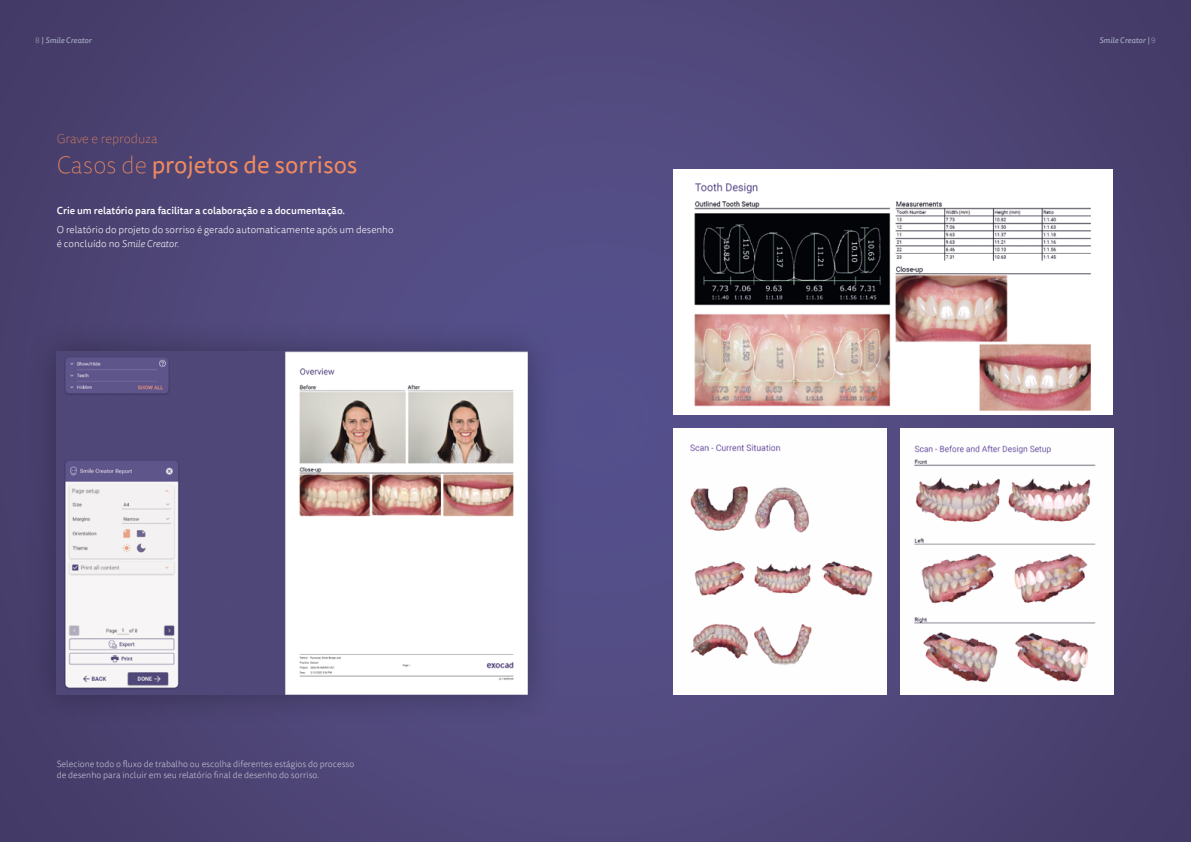
<style>
.page{position:relative;width:1191px;height:842px;background:#fff}
.page>*{position:absolute;margin:0;border:0;box-sizing:border-box;transform-origin:0 0}
.t1{font:24px "Tisa Sans Pro";color:#f08a5f}
.t2{font:100 13px "Tisa Sans Pro";letter-spacing:-.005em;color:#f08a5f}
.t3{font:300 10px/14px "Tisa Sans Pro";color:#fff}
.t4{font:500 10px "Tisa Sans Pro";color:#fff}
.t5{font:300 9px/11px "Tisa Sans Pro";color:#c5c6d5}
.t6{font:italic 500 8px "Tisa Sans Pro";color:#9ca0b9}
.s1{font-weight:300;font-style:normal}
.s2{font-weight:100}
.s3{font-style:italic}
</style>
<div class="page">
<img style="left:0;top:0;width:1191px;height:842px">
<div style="left:25px;top:320px;width:534px;height:406px;background:#000;opacity:.3"></div>
<img style="left:57px;top:351px;width:470px;height:343px">
<div style="left:673px;top:170px;width:440px;height:244px;background:#fff"></div>
<img style="left:694px;top:182px;width:397px;height:229px">
<img style="left:673px;top:429px;width:213px;height:266px">
<img style="left:900px;top:429px;width:213px;height:266px">
<p class="t6" style="left:35px;top:34px;width:58px"><span class="s1">8</span> | Smile Creator</p>
<p class="t6" style="left:1099px;top:34px;width:58px">Smile Creator | <span class="s1">9</span></p>
<h2 class="t2" style="left:57px;top:130px;width:102px">Grave e reproduza</h2>
<h1 class="t1" style="left:57px;top:148px;width:302px"><span class="s2">Casos de</span> projetos de sorrisos</h1>
<p class="t4" style="left:57px;top:203px;width:290px">Crie um relatório para facilitar a colaboração e a documentação.</p>
<p class="t3" style="left:57px;top:223px;width:338px">O relatório do projeto do sorriso é gerado automaticamente após um desenho é concluído no <span class="s3">Smile Creator.</span></p>
<p class="t5" style="left:57px;top:759px;width:299px">Selecione todo o fluxo de trabalho ou escolha diferentes estágios do processo de desenho para incluir em seu relatório final de desenho do sorriso.</p>
</div>
